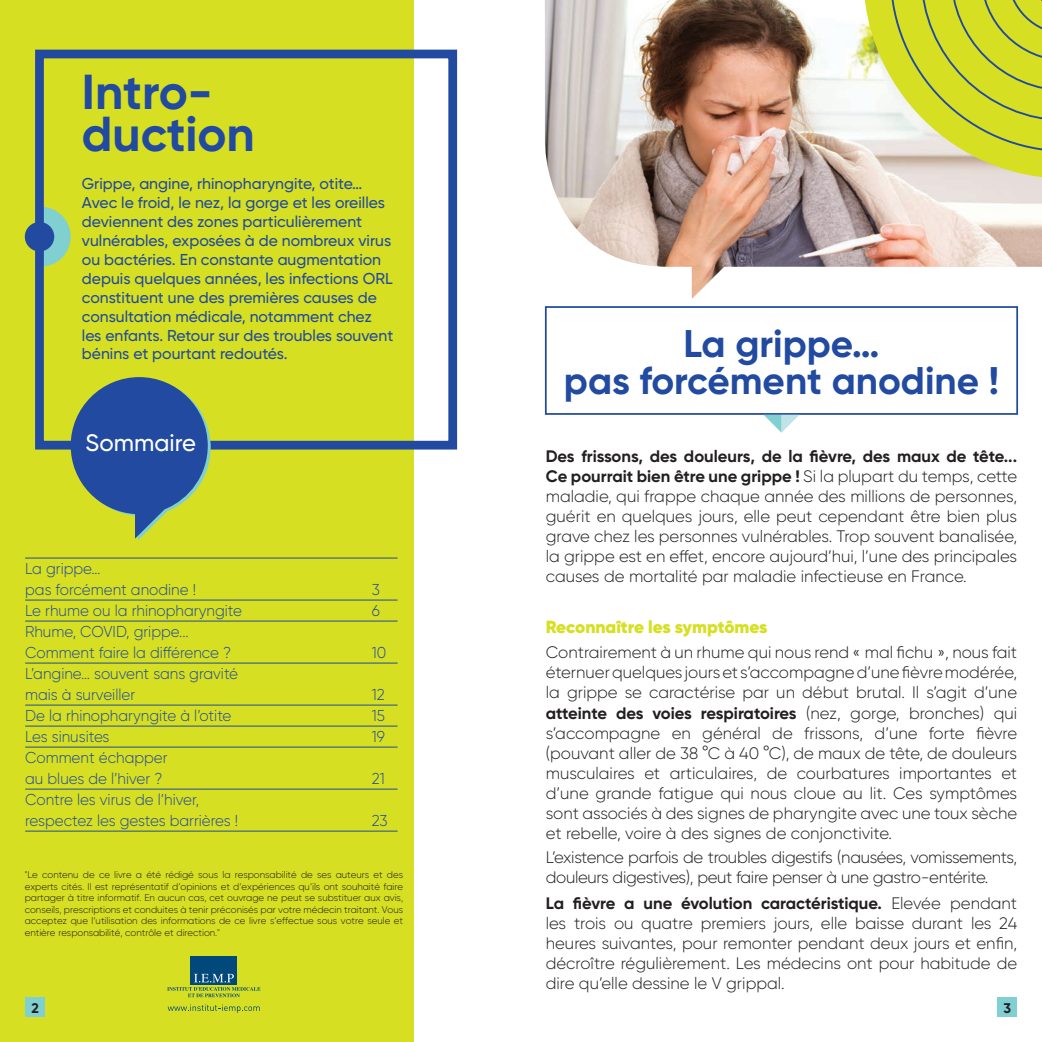
<style>
.page{position:relative;width:1042px;height:1042px;background:#fff}
.page>*{position:absolute;margin:0;border:0;box-sizing:border-box;transform-origin:0 0}
.t1{font:700 49px "Gilroy";color:#214aa0}
.t2{font:700 38.5px "Gilroy";color:#214aa0}
.t3{font:500 23.8px "Gilroy";color:#fff}
.t4{font:900 17.5px "Gilroy";color:#d6df21}
.t5{font:300 16.62px/19.9px "Gilroy";letter-spacing:-.02em;color:#231f20;text-align:justify}
.t6{font:500 15.75px/18.9px "Gilroy";color:#214aa0}
.t7{font:300 15.75px/21px "Gilroy";color:#214aa0;scale:.96 1}
.t8{font:700 14px "Gilroy";color:#231f20}
.t9{font:300 9.62px/11.5px "Gilroy";letter-spacing:-.005em;color:#231f20;text-align:justify}
.s1{font-weight:700}
</style>
<div class="page">
<div style="left:0;top:0;width:413px;height:1042px;background:#d6df21"></div>
<svg style="left:45px;top:207px;width:26px;height:60px"></svg>
<div style="left:25px;top:222px;width:29px;height:29px;background:#214aa0;border-radius:50%"></div>
<div style="left:35px;top:50px;width:422px;height:399px;border:9px solid #214aa0"></div>
<div style="left:191px;top:957px;width:46px;height:28px;background:#01497b"></div>
<svg style="left:167px;top:974px;width:93px;height:23px"></svg>
<svg style="left:168px;top:1004px;width:92px;height:9px"></svg>
<svg style="left:71px;top:377px;width:140px;height:163px"></svg>
<div style="left:25px;top:997px;width:20px;height:20px;background:#80cfd1"></div>
<div style="left:997px;top:997px;width:20px;height:20px;background:#80cfd1"></div>
<div style="left:545px;top:306px;width:473px;height:109px;border:2px solid #214aa0"></div>
<svg style="left:764px;top:415px;width:35px;height:18px"></svg>
<img style="left:545px;top:0;width:497px;height:299px">
<svg style="left:863px;top:0;width:179px;height:179px"></svg>
<hr style="left:25px;top:558px;width:372px;height:1px;background:#214aa0">
<hr style="left:25px;top:600px;width:372px;height:1px;background:#214aa0">
<hr style="left:25px;top:621px;width:372px;height:1px;background:#214aa0">
<hr style="left:25px;top:663px;width:372px;height:1px;background:#214aa0">
<hr style="left:25px;top:705px;width:372px;height:1px;background:#214aa0">
<hr style="left:25px;top:726px;width:372px;height:1px;background:#214aa0">
<hr style="left:25px;top:747px;width:372px;height:1px;background:#214aa0">
<hr style="left:25px;top:789px;width:372px;height:1px;background:#214aa0">
<hr style="left:25px;top:831px;width:372px;height:1px;background:#214aa0">
<p class="t1" style="left:82px;top:62px;width:132px">Intro-</p>
<p class="t1" style="left:82px;top:104px;width:174px">duction</p>
<p class="t6" style="left:82px;top:174px;width:313px">Grippe, angine, rhinopharyngite, otite… Avec le froid, le nez, la gorge et les oreilles deviennent des zones particulièrement vulnérables, exposées à de nombreux virus ou bactéries. En constante augmentation depuis quelques années, les infections ORL constituent une des premières causes de consultation médicale, notamment chez les enfants. Retour sur des troubles souvent bénins et pourtant redoutés.</p>
<p class="t3" style="left:85px;top:428px;width:112px">Sommaire</p>
<p class="t7" style="left:25px;top:558px;width:179px">La grippe…<br>pas forcément anodine !</p>
<p class="t7" style="left:372px;top:579px;width:10px">3</p>
<p class="t7" style="left:25px;top:600px;width:227px">Le rhume ou la rhinopharyngite</p>
<p class="t7" style="left:372px;top:600px;width:10px">6</p>
<p class="t7" style="left:25px;top:621px;width:216px">Rhume, COVID, grippe...<br>Comment faire la différence ?</p>
<p class="t7" style="left:372px;top:642px;width:17px">10</p>
<p class="t7" style="left:25px;top:663px;width:223px">L’angine… souvent sans gravité mais à surveiller</p>
<p class="t7" style="left:372px;top:684px;width:15px">12</p>
<p class="t7" style="left:25px;top:705px;width:216px">De la rhinopharyngite à l’otite</p>
<p class="t7" style="left:372px;top:705px;width:15px">15</p>
<p class="t7" style="left:25px;top:726px;width:89px">Les sinusites</p>
<p class="t7" style="left:372px;top:726px;width:15px">19</p>
<p class="t7" style="left:25px;top:747px;width:150px">Comment échapper au blues de l’hiver ?</p>
<p class="t7" style="left:372px;top:768px;width:15px">21</p>
<p class="t7" style="left:25px;top:789px;width:223px">Contre les virus de l’hiver, respectez les gestes barrières !</p>
<p class="t7" style="left:372px;top:810px;width:18px">23</p>
<p class="t9" style="left:25px;top:869px;width:380px">"Le contenu de ce livre a été rédigé sous la responsabilité de ses auteurs et des experts cités. Il est représentatif d’opinions et d’expériences qu’ils ont souhaité faire partager à titre informatif. En aucun cas, cet ouvrage ne peut se substituer aux avis, conseils, prescriptions et conduites à tenir préconisés par votre médecin traitant. Vous acceptez que l’utilisation des informations de ce livre s’effectue sous votre seule et entière responsabilité, contrôle et direction."</p>
<p class="t2" style="left:683px;top:319px;width:198px">La grippe…</p>
<p class="t2" style="left:564px;top:356px;width:437px">pas forcément anodine !</p>
<p class="t5" style="left:546px;top:446px;width:473px"><span class="s1">Des frissons, des douleurs, de la fièvre, des maux de tête...<br>Ce pourrait bien être une grippe !</span> Si la plupart du temps, cette maladie, qui frappe chaque année des millions de personnes, guérit en quelques jours, elle peut cependant être bien plus grave chez les personnes vulnérables. Trop souvent banalisée, la grippe est en effet, encore aujourd’hui, l’une des principales causes de mortalité par maladie infectieuse en France.</p>
<p class="t4" style="left:546px;top:616px;width:223px">Reconnaître les symptômes</p>
<p class="t5" style="left:546px;top:642px;width:473px">Contrairement à un rhume qui nous rend « mal fichu », nous fait éternuer quelques jours et s’accompagne d’une fièvre modérée, la grippe se caractérise par un début brutal. Il s’agit d’une <span class="s1">atteinte des voies respiratoires</span> (nez, gorge, bronches) qui s’accompagne en général de frissons, d’une forte fièvre (pouvant aller de 38 °C à 40 °C), de maux de tête, de douleurs musculaires et articulaires, de courbatures importantes et d’une grande fatigue qui nous cloue au lit. Ces symptômes sont associés à des signes de pharyngite avec une toux sèche et rebelle, voire à des signes de conjonctivite.</p>
<p class="t5" style="left:546px;top:847px;width:473px">L’existence parfois de troubles digestifs (nausées, vomissements, douleurs digestives), peut faire penser à une gastro-entérite.</p>
<p class="t5" style="left:546px;top:893px;width:473px"><span class="s1">La fièvre a une évolution caractéristique.</span> Elevée pendant les trois ou quatre premiers jours, elle baisse durant les 24 heures suivantes, pour remonter pendant deux jours et enfin, décroître régulièrement. Les médecins ont pour habitude de dire qu’elle dessine le V grippal.</p>
<p class="t8" style="left:31px;top:999px;width:9px">2</p>
<p class="t8" style="left:1003px;top:999px;width:9px">3</p>
</div>
